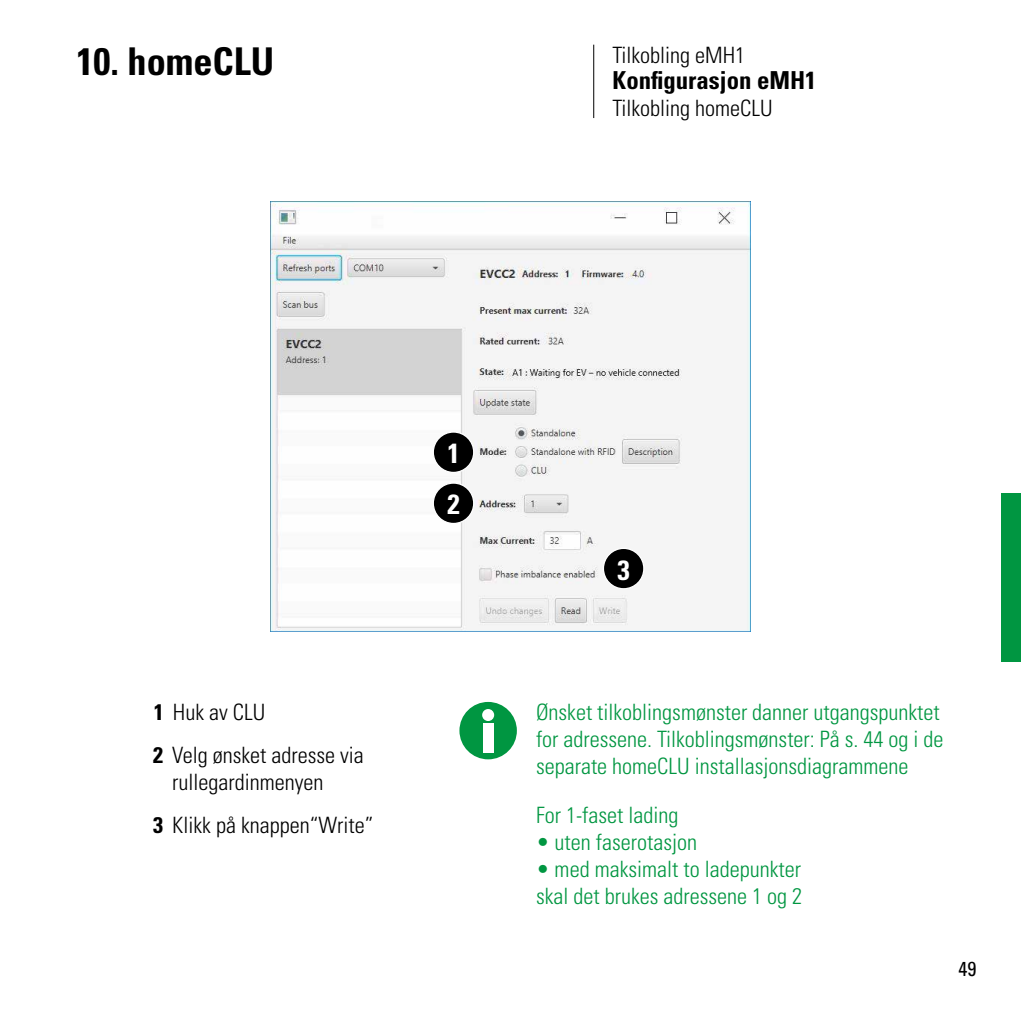
<style>
.page{position:relative;width:1021px;height:1021px;background:#fff}
.page>*{position:absolute;margin:0;border:0;box-sizing:border-box;transform-origin:0 0}
.t1{font:700 condensed 38.25px "Univers";color:#000}
.t2{font:700 condensed 27.68px/51.1px "Univers";color:#fff}
.t3{font:700 condensed 24.75px "Univers";color:#000}
.t4{font:300 condensed 22.5px/27px "Univers";color:#009641}
.t5{font:300 condensed 22.5px/43.4px "Univers";color:#000}
.t6{font:condensed 20.25px "Univers";color:#000}
.s1{font-weight:700}
</style>
<div class="page">
<div style="left:1001px;top:493px;width:19px;height:169px;background:#009641"></div>
<hr style="left:593px;top:45px;width:1px;height:73px;background:#000">
<img style="left:270px;top:202px;width:481px;height:429px">
<div style="left:433px;top:432px;width:40px;height:40px;background:#000;border-radius:50%"></div>
<div style="left:432px;top:431px;width:42px;height:42px;border:1px solid #fff;border-radius:50%"></div>
<div style="left:433px;top:483px;width:40px;height:40px;background:#000;border-radius:50%"></div>
<div style="left:432px;top:482px;width:42px;height:42px;border:1px solid #fff;border-radius:50%"></div>
<div style="left:603px;top:548px;width:41px;height:40px;background:#000;border-radius:50%"></div>
<div style="left:602px;top:547px;width:42px;height:42px;border:1px solid #fff;border-radius:50%"></div>
<div style="left:459px;top:702px;width:58px;height:57px;background:#009641;border-radius:50%"></div>
<div style="left:483px;top:723px;width:10px;height:29px;background:#fff"></div>
<div style="left:482px;top:709px;width:12px;height:12px;background:#fff;border-radius:50%"></div>
<h1 class="t1" style="left:77px;top:38px;width:199px">10. homeCLU</h1>
<p class="t5" style="left:612px;top:33px;width:134px">Tilkobling eMH1</p>
<p class="t3" style="left:612px;top:65px;width:205px">Konfigurasjon eMH1</p>
<p class="t5" style="left:612px;top:87px;width:162px">Tilkobling homeCLU</p>
<p class="t5" style="left:153px;top:690px;width:212px"><span class="s1">1</span> Huk av CLU<br><span class="s1">2</span> Velg ønsket adresse via</p>
<p class="t5" style="left:153px;top:761px;width:222px;line-height:42.8px;text-indent:19px">rullegardinmenyen<br><span class="s1">3</span> Klikk på knappen“Write”</p>
<p class="t2" style="left:447px;top:428px;width:14px">1<br>2</p>
<p class="t2" style="left:617px;top:544px;width:14px">3</p>
<p class="t4" style="left:536px;top:698px;width:409px">Ønsket tilkoblingsmønster danner utgangspunktet for adressene. Tilkoblingsmønster: På s. 44 og i de separate homeCLU installasjonsdiagrammene</p>
<p class="t4" style="left:536px;top:801px;width:144px">For 1-faset lading</p>
<p class="t4" style="left:536px;top:828px;width:163px">• uten faserotasjon</p>
<p class="t4" style="left:536px;top:855px;width:268px">• med maksimalt to ladepunkter skal det brukes adressene 1 og 2</p>
<p class="t6" style="left:958px;top:956px;width:19px">49</p>
</div>
